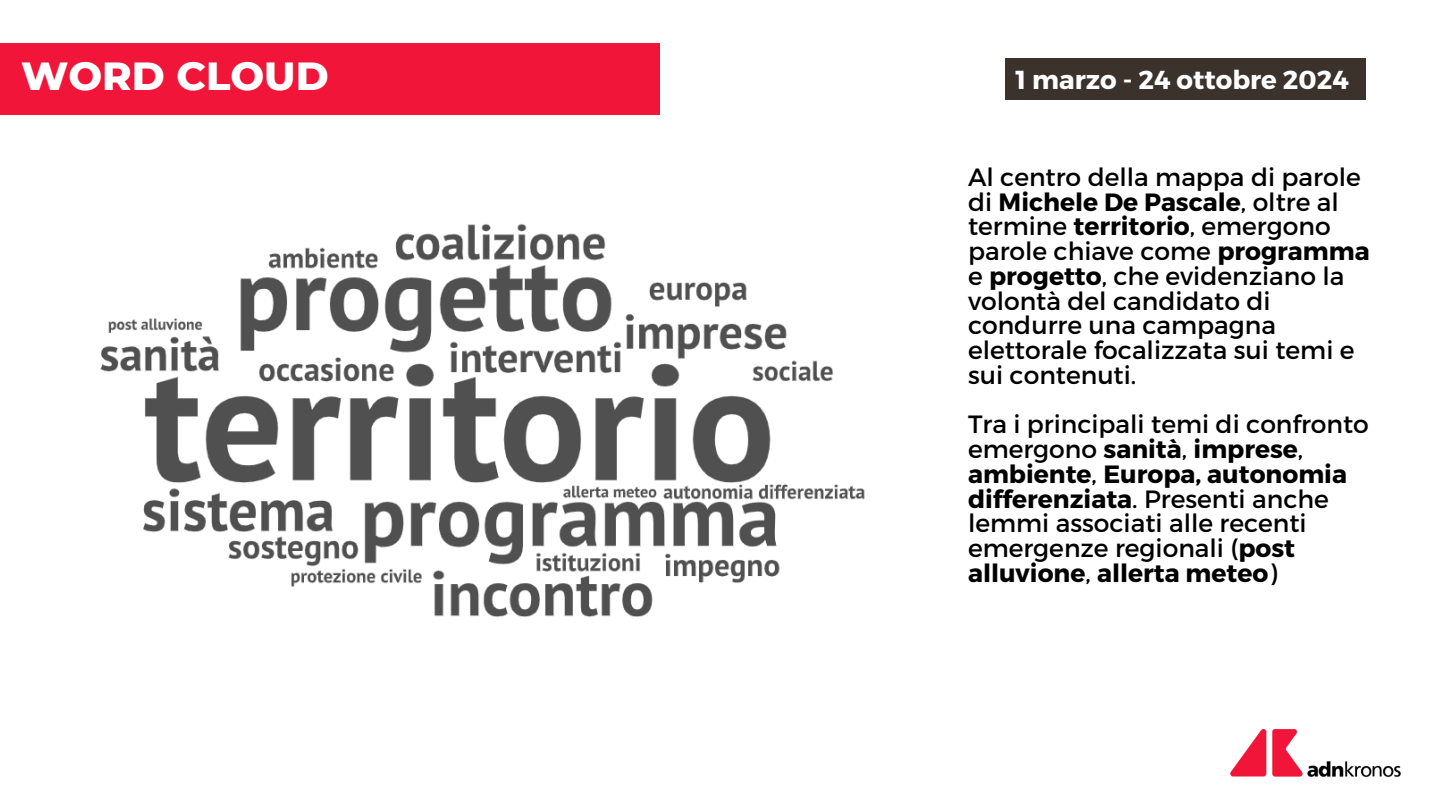
<style>
.page{position:relative;width:1440px;height:810px;background:#fff}
.page>*{position:absolute;margin:0;border:0;box-sizing:border-box;transform-origin:0 0}
.t1{font:800 40px "Montserrat";color:#fff}
.t2{font:700 26px "Montserrat";color:#fff}
.t3{font:25px/24.8px "Montserrat";color:#000}
.s1{font-weight:700}
</style>
<div class="page">
<img style="left:1230px;top:729px;width:171px;height:49px">
<div style="left:0;top:43px;width:660px;height:71px;background:#f01539"></div>
<img style="left:100px;top:223px;width:765px;height:394px">
<div style="left:1005px;top:58px;width:360px;height:42px;background:#3a322b"></div>
<p class="t1" style="left:21px;top:51px;width:309px">WORD CLOUD</p>
<p class="t2" style="left:1015px;top:63px;width:335px">1 marzo - 24 ottobre 2024</p>
<p class="t3" style="left:968px;top:163px;width:403px">Al centro della mappa di parole di <span class="s1">Michele De Pascale</span>, oltre al termine <span class="s1">territorio</span>, emergono parole chiave come <span class="s1">programma </span>e <span class="s1">progetto</span>, che evidenziano la volontà del candidato di condurre una campagna elettorale focalizzata sui temi e sui contenuti.</p>
<p class="t3" style="left:968px;top:411px;width:402px">Tra i principali temi di confronto emergono <span class="s1">sanità</span>, <span class="s1">imprese</span>, <span class="s1">ambiente</span>, <span class="s1">Europa, autonomia differenziata</span>. Presenti anche lemmi associati alle recenti emergenze regionali (<span class="s1">post alluvione</span>, <span class="s1">allerta meteo</span>)</p>
</div>
